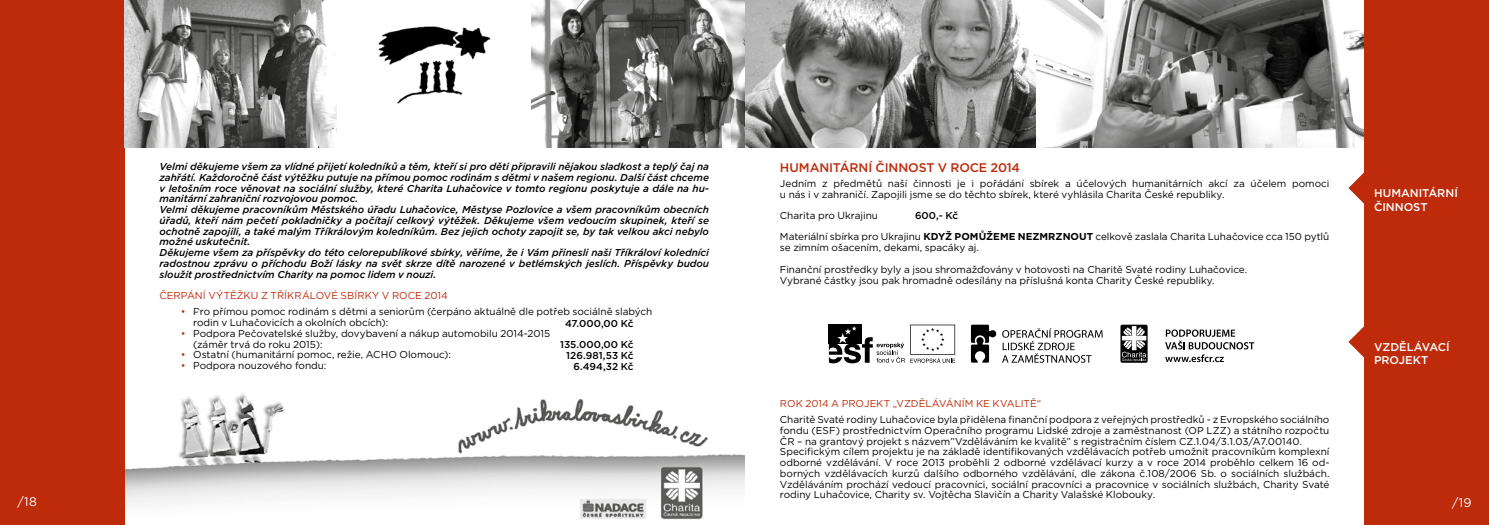
<style>
.page{position:relative;width:1489px;height:525px;background:#fff}
.page>*{position:absolute;margin:0;border:0;box-sizing:border-box;transform-origin:0 0}
.t1{font:500 12.5px "Gotham";letter-spacing:-.01em;color:#bd2b0b}
.t2{font:12.5px "Gotham";color:#fff}
.t3{font:500 11.25px/13.5px "Gotham";letter-spacing:-.005em;color:#fff}
.t4{font:10px/10.8px "Gotham";letter-spacing:-.005em;color:#000}
.t5{font:italic 500 10px/10.8px "Gotham";letter-spacing:-.005em;color:#000}
.t6{font:10px "Gotham";color:#bd2b0b}
.t7{font:500 10px/21.5px "Gotham";letter-spacing:-.005em;color:#000;text-align:center}
.s1{color:#bd2b0b}
.s2{font-weight:500}
.s3{font-weight:700}
</style>
<div class="page">
<img style="left:531px;top:0;width:505px;height:147px">
<img style="left:1036px;top:0;width:328px;height:147px">
<div style="left:1364px;top:0;width:124px;height:524px;background:#bd2b0b"></div>
<svg style="left:1348px;top:172px;width:16px;height:32px"></svg>
<svg style="left:1348px;top:326px;width:16px;height:32px"></svg>
<img style="left:124px;top:379px;width:621px;height:145px">
<div style="left:0;top:0;width:124px;height:524px;background:#bd2b0b"></div>
<img style="left:378px;top:26px;width:113px;height:78px">
<img style="left:124px;top:0;width:213px;height:147px">
<svg style="left:1002px;top:328px;width:100px;height:34px"></svg>
<svg style="left:970px;top:324px;width:26px;height:38px"></svg>
<div style="left:828px;top:324px;width:34px;height:20px;background:#000"></div>
<svg style="left:910px;top:324px;width:45px;height:38px"></svg>
<svg style="left:1165px;top:329px;width:89px;height:33px"></svg>
<svg style="left:828px;top:326px;width:76px;height:37px"></svg>
<svg style="left:1120px;top:324px;width:27px;height:38px"></svg>
<p class="t2" style="left:18px;top:493px;width:21px">/18</p>
<p class="t5" style="left:159px;top:161px;width:551px">Velmi děkujeme všem za vlídné přijetí koledníků a těm, kteří si pro děti připravili nějakou sladkost a teplý čaj na zahřátí. Každoročně část výtěžku putuje na přímou pomoc rodinám s dětmi v našem regionu. Další část chceme v letošním roce věnovat na sociální služby, které Charita Luhačovice v tomto regionu poskytuje a dále na hu&shy;manitární zahraniční rozvojovou pomoc.<br>Velmi děkujeme pracovníkům Městského úřadu Luhačovice, Městyse Pozlovice a všem pracovníkům obecních úřadů, kteří nám pečetí pokladničky a počítají celkový výtěžek. Děkujeme všem vedoucím skupinek, kteří se ochotně zapojili, a také malým Tříkrálovým koledníkům. Bez jejich ochoty zapojit se, by tak velkou akci nebylo možné uskutečnit.<br>Děkujeme všem za příspěvky do této celorepublikové sbírky, věříme, že i Vám přinesli naši Tříkráloví koledníci radostnou zprávu o příchodu Boží lásky na svět skrze dítě narozené v betlémských jeslích. Příspěvky budou sloužit prostřednictvím Charity na pomoc lidem v nouzi.</p>
<p class="t6" style="left:159px;top:289px;width:35px">ČERPÁNÍ</p>
<p class="t6" style="left:208px;top:289px;width:241px">VÝTĚŽKU Z TŘÍKRÁLOVÉ SBÍRKY V ROCE 2014</p>
<p class="t4" style="left:193px;top:306px;width:460px;text-indent:-12px"><span class="s1">•</span> Pro přímou pomoc rodinám s dětmi a seniorům (čerpáno aktuálně dle potřeb sociálně slabých rodin v Luhačovicích a okolních obcích):</p>
<p class="t4" style="left:193px;top:327px;width:358px;text-indent:-12px"><span class="s1">•</span> Podpora Pečovatelské služby, dovybavení a nákup automobilu 2014-2015 (záměr trvá do roku 2015):</p>
<p class="t4" style="left:181px;top:349px;width:272px"><span class="s1">•</span> Ostatní (humanitární pomoc, režie, ACHO Olomouc):</p>
<p class="t4" style="left:181px;top:360px;width:147px"><span class="s1">•</span> Podpora nouzového fondu:</p>
<p class="t7" style="left:560px;top:312px;width:75px">47.000,00 Kč<br>135.000,00 Kč</p>
<p class="t7" style="left:566px;top:350px;width:69px;line-height:10.8px;text-align:right">126.981,53 Kč<br>6.494,32 Kč</p>
<p class="t1" style="left:780px;top:159px;width:242px">HU MANITÁRNÍ ČI NNOST V ROCE 2014</p>
<p class="t4" style="left:780px;top:178px;width:551px">Jedním z předmětů naší činnosti je i pořádání sbírek a účelových humanitárních akcí za účelem pomoci u nás i v zahraničí. Zapojili jsme se do těchto sbírek, které vyhlásila Charita České republiky.</p>
<p class="t4" style="left:780px;top:210px;width:100px">Charita pro Ukrajinu</p>
<p class="t4" style="left:780px;top:204px;width:551px;line-height:21.5px;text-indent:135px"><span class="s2">600,- Kč<br></span>Materiální sbírka pro Ukrajinu <span class="s3">KDYŽ POMŮŽEME NEZMRZNOUT</span> celkově zaslala Charita Luhačovice cca 150 pytlů</p>
<p class="t4" style="left:780px;top:236px;width:469px;line-height:21.5px">se zimním ošacením, dekami, spacáky aj.<br>Finanční prostředky byly a jsou shromažďovány v hotovosti na Charitě Svaté rodiny Luhačovice.</p>
<p class="t4" style="left:780px;top:274px;width:436px">Vybrané částky jsou pak hromadně odesílány na příslušná konta Charity České republiky.</p>
<p class="t6" style="left:780px;top:396px;width:70px">Rok 2014 a proj</p>
<p class="t6" style="left:869px;top:396px;width:131px">ekt „Vzd ěláváním ke kval</p>
<p class="t6" style="left:1020px;top:396px;width:22px">itě“</p>
<p class="t4" style="left:780px;top:413px;width:551px">Charitě Svaté rodiny Luhačovice byla přidělena finanční podpora z veřejných prostředků - z Evropského sociálního fondu (ESF) prostřednictvím Operačního programu Lidské zdroje a zaměstnanost (OP LZZ) a státního rozpočtu ČR – na grantový projekt s názvem”Vzděláváním ke kvalitě” s registračním číslem CZ.1.04/3.1.03/A7.00140.<br>Specifickým cílem projektu je na základě identifikovaných vzdělávacích potřeb umožnit pracovníkům komplexní odborné vzdělávání. V roce 2013 proběhli 2 odborné vzdělávací kurzy a v roce 2014 proběhlo celkem 16 od&shy;borných vzdělávacích kurzů dalšího odborného vzdělávání, dle zákona č.108/2006 Sb. o sociálních službách.<br>Vzděláváním prochází vedoucí pracovníci, sociální pracovníci a pracovnice v sociálních službách, Charity Svaté rodiny Luhačovice, Charity sv. Vojtěcha Slavičín a Charity Valašské Klobouky.</p>
<p class="t3" style="left:1373px;top:186px;width:85px">HU MANITÁRNÍ<br>ČI NNOST</p>
<p class="t3" style="left:1373px;top:340px;width:77px">VZDĚLÁVACÍ<br>PROJEKT</p>
<p class="t2" style="left:1451px;top:494px;width:21px">/19</p>
</div>
